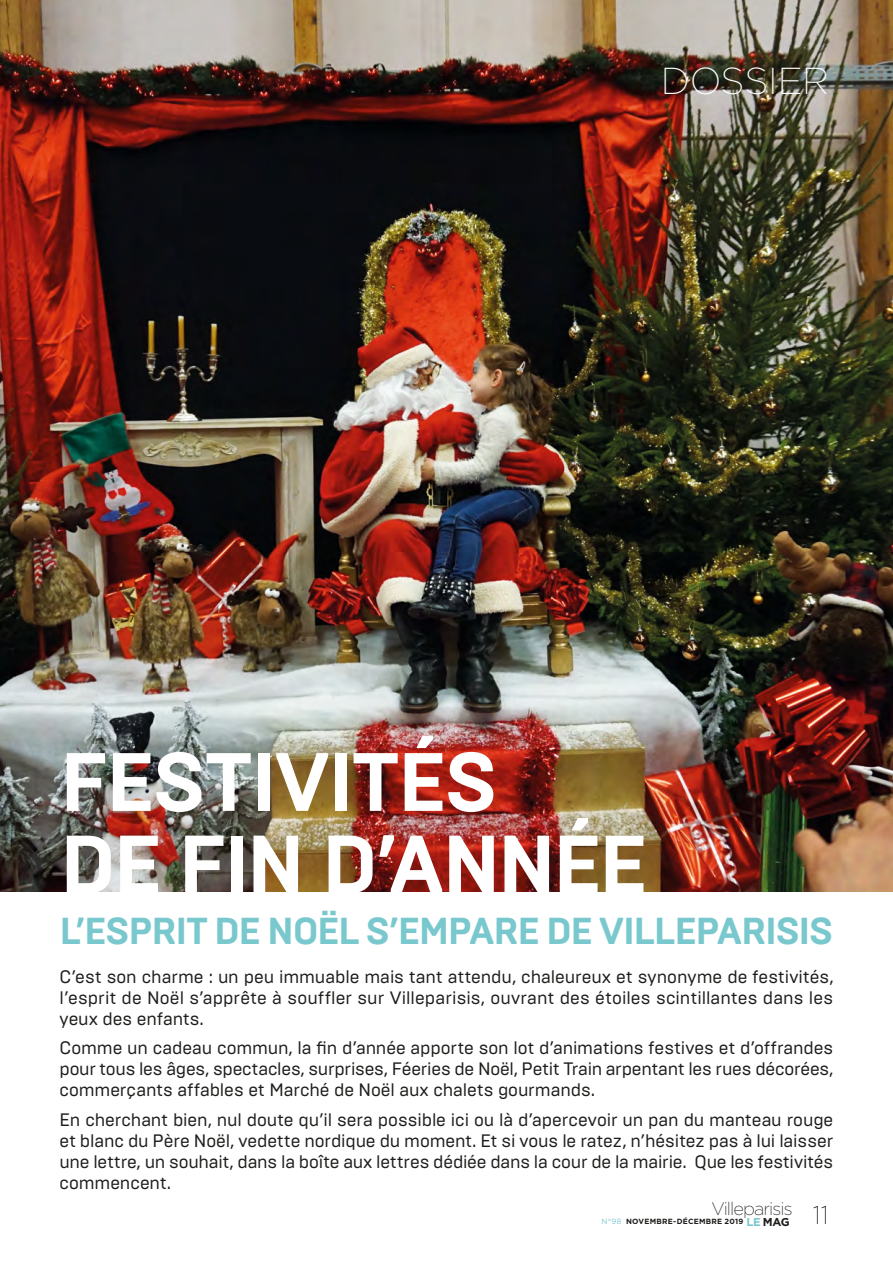
<style>
.page{position:relative;width:893px;height:1263px;background:#fff}
.page>*{position:absolute;margin:0;border:0;box-sizing:border-box;transform-origin:0 0}
.t1{font:700 82.5px/82.5px "Brutal Type";letter-spacing:-.02em;color:#fff}
.t2{font:700 37.5px "Brutal Type";letter-spacing:-.035em;color:#79c8ce}
.t3{font:200 37.5px "Gotham";letter-spacing:-.01em;color:#fff}
.t4{font:200 25.5px "Gotham";color:#1d1d1b}
.t5{font:200 18.15px "Gotham";letter-spacing:-.05em;color:#1d1d1b}
.t6{font:18px/21px "Brutal Type";letter-spacing:-.005em;color:#1d1d1b;text-align:justify}
.t7{font:700 11.4px "Gotham";color:#1d1d1b}
.t8{font:700 7.5px "Gotham";letter-spacing:.035em;color:#1d1d1b}
.s1{font-weight:400;color:#79c8ce}
.s2{color:#79c8ce}
</style>
<div class="page">
<img style="left:0;top:0;width:893px;height:891px">
<h2 class="t3" style="left:661px;top:58px;width:170px">DOSSIER</h2>
<h1 class="t1" style="left:60px;top:741px;width:589px">FESTIVITÉS<br>DE FIN D’ANNÉE</h1>
<h2 class="t2" style="left:60px;top:908px;width:775px">L’ESPRIT DE NOËL S’EMPARE DE VILLEPARISIS</h2>
<p class="t6" style="left:60px;top:966px;width:776px">C’est son charme : un peu immuable mais tant attendu, chaleureux et synonyme de festivités, l’esprit de Noël s’apprête à souffler sur Villeparisis, ouvrant des étoiles scintillantes dans les yeux des enfants.</p>
<p class="t6" style="left:60px;top:1037px;width:775px">Comme un cadeau commun, la fin d’année apporte son lot d’animations festives et d’offrandes pour tous les âges, spectacles, surprises, Féeries de Noël, Petit Train arpentant les rues décorées, commerçants affables et Marché de Noël aux chalets gourmands.</p>
<p class="t6" style="left:60px;top:1109px;width:775px">En cherchant bien, nul doute qu’il sera possible ici ou là d’apercevoir un pan du manteau rouge et blanc du Père Noël, vedette nordique du moment. Et si vous le ratez, n’hésitez pas à lui laisser une lettre, un souhait, dans la boîte aux lettres dédiée dans la cour de la mairie. Que les festivités commencent.</p>
<p class="t5" style="left:712px;top:1197px;width:83px">Villeparisis</p>
<p class="t8" style="left:601px;top:1217px;width:143px"><span class="s1">N°98</span> NOVEMBRE-DÉCEMBRE 2019</p>
<h3 class="t4" style="left:813px;top:1199px;width:18px">11</h3>
<p class="t7" style="left:746px;top:1215px;width:45px"><span class="s2">LE</span> MAG</p>
</div>
